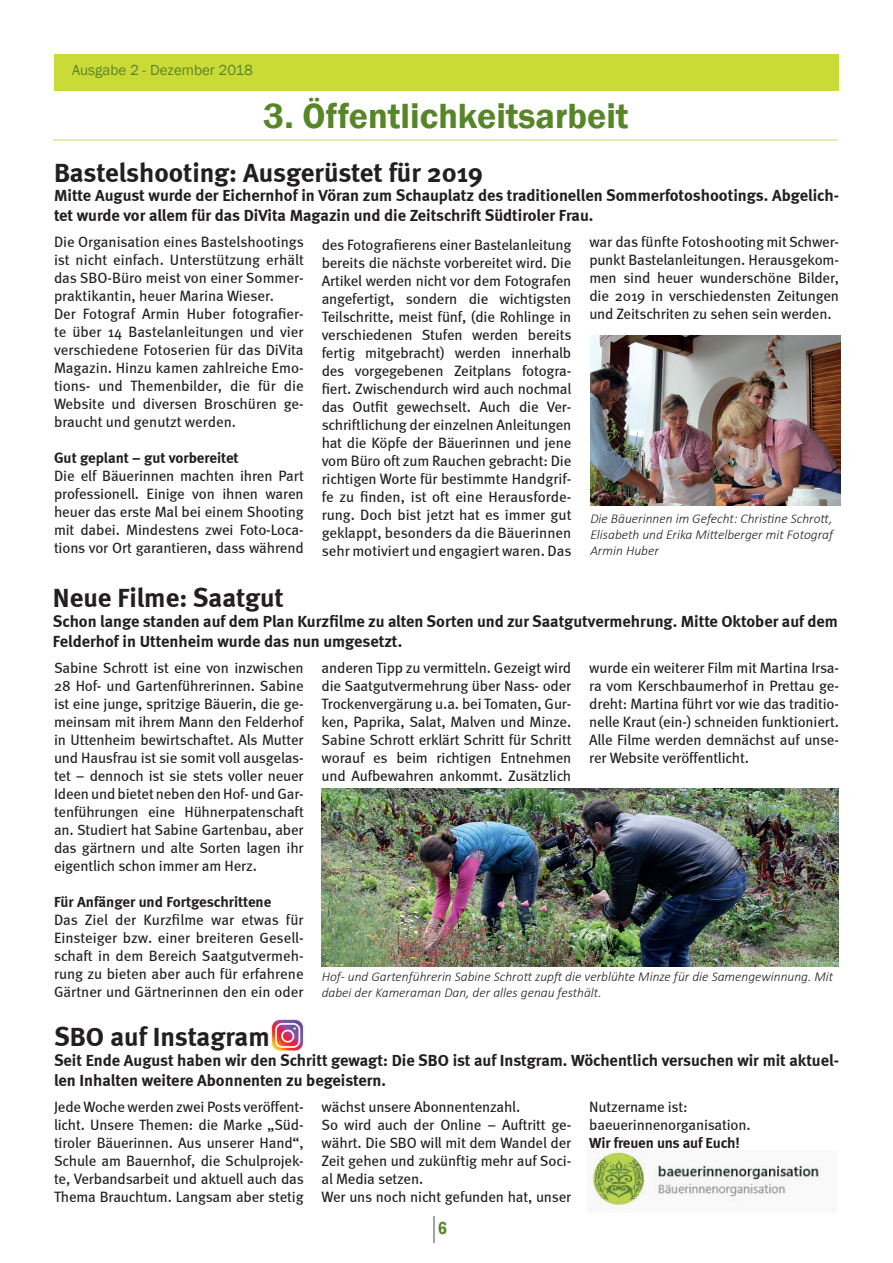
<style>
.page{position:relative;width:893px;height:1263px;background:#fff}
.page>*{position:absolute;margin:0;border:0;box-sizing:border-box;transform-origin:0 0}
.t1{font:600 36px "Franklin Gothic";color:#588527}
.t2{font:700 27px "Meta";color:#231f20}
.t3{font:600 condensed 18px "Franklin Gothic";color:#588527}
.t4{font:700 16.5px/19.8px "Meta";color:#231f20}
.t5{font:15px/18px "Meta";letter-spacing:-.01em;color:#231f20;text-align:justify}
.t6{font:700 15px "Meta";color:#231f20}
.t7{font:15px "Franklin Gothic";color:#588527}
.t8{font:italic 300 13.5px/16.2px "Calibri";color:#231f20;text-align:justify}
</style>
<div class="page">
<div style="left:54px;top:54px;width:784px;height:37px;background:#cadb37"></div>
<hr style="left:53px;top:139px;width:785px;height:1px;background:#e5edac">
<img style="left:590px;top:336px;width:250px;height:169px">
<img style="left:322px;top:788px;width:517px;height:178px">
<img style="left:589px;top:1151px;width:233px;height:59px">
<img style="left:271px;top:1019px;width:33px;height:32px">
<svg style="left:434px;top:1216px;width:1px;height:26px"></svg>
<p class="t7" style="left:72px;top:61px;width:182px">Ausgabe 2 - Dezember 2018</p>
<h1 class="t1" style="left:263px;top:94px;width:367px">3. Öffentlichkeitsarbeit</h1>
<h2 class="t2" style="left:54px;top:156px;width:431px">Bastelshooting: Ausgerüstet für 2019</h2>
<p class="t4" style="left:54px;top:186px;width:786px">Mitte August wurde der Eichernhof in Vöran zum Schauplatz des traditionellen Sommerfotoshootings. Abgelich&shy;tet wurde vor allem für das DiVita Magazin und die Zeitschrift Südtiroler Frau.</p>
<p class="t5" style="left:322px;top:235px;width:251px">des Fotografierens einer Bastelanleitung bereits die nächste vorbereitet wird. Die Artikel werden nicht vor dem Fotografen angefertigt, sondern die wichtigsten Teilschritte, meist fünf, (die Rohlinge in verschiedenen Stufen werden bereits fertig mitgebracht) werden innerhalb des vorgegebenen Zeitplans fotogra&shy;fiert. Zwischendurch wird auch nochmal das Outfit gewechselt. Auch die Ver&shy;schriftlichung der einzelnen Anleitungen hat die Köpfe der Bäuerinnen und jene vom Büro oft zum Rauchen gebracht: Die richtigen Worte für bestimmte Handgrif&shy;fe zu finden, ist oft eine Herausforde&shy;rung. Doch bist jetzt hat es immer gut geklappt, besonders da die Bäuerinnen sehr motiviert und engagiert waren. Das</p>
<p class="t5" style="left:589px;top:233px;width:251px">war das fünfte Fotoshooting mit Schwer&shy;punkt Bastelanleitungen. Herausgekom&shy;men sind heuer wunderschöne Bilder, die 2019 in verschiedensten Zeitungen und Zeitschriten zu sehen sein werden.</p>
<p class="t5" style="left:54px;top:233px;width:251px;text-align:left">Die Organisation eines Bastelshootings ist nicht einfach. Unterstützung erhält das SBO-Büro meist von einer Sommer&shy;praktikantin, heuer Marina Wieser.<br>Der Fotograf Armin Huber fotografier&shy;te über 14 Bastelanleitungen und vier verschiedene Fotoserien für das DiVita Magazin. Hinzu kamen zahlreiche Emo&shy;tions- und Themenbilder, die für die Website und diversen Broschüren ge&shy;braucht und genutzt werden.</p>
<p class="t6" style="left:54px;top:449px;width:186px">Gut geplant – gut vorbereitet</p>
<p class="t5" style="left:54px;top:467px;width:251px">Die elf Bäuerinnen machten ihren Part professionell. Einige von ihnen waren heuer das erste Mal bei einem Shooting mit dabei. Mindestens zwei Foto-Loca&shy;tions vor Ort garantieren, dass während</p>
<p class="t8" style="left:590px;top:510px;width:244px">Die Bäuerinnen im Gefecht: Christine Schrott, Elisabeth und Erika Mittelberger mit Fotograf Armin Huber</p>
<h2 class="t2" style="left:53px;top:581px;width:232px">Neue Filme: Saatgut</h2>
<p class="t4" style="left:53px;top:611px;width:786px">Schon lange standen auf dem Plan Kurzfilme zu alten Sorten und zur Saatgutvermehrung. Mitte Oktober auf dem<br>Felderhof in Uttenheim wurde das nun umgesetzt.</p>
<p class="t5" style="left:589px;top:658px;width:251px">wurde ein weiterer Film mit Martina Irsa&shy;ra vom Kerschbaumerhof in Prettau ge&shy;dreht: Martina führt vor wie das traditio&shy;nelle Kraut (ein-) schneiden funktioniert.<br>Alle Filme werden demnächst auf unse&shy;rer Website veröffentlicht.</p>
<p class="t5" style="left:54px;top:658px;width:251px">Sabine Schrott ist eine von inzwischen 28 Hof- und Gartenführerinnen. Sabine ist eine junge, spritzige Bäuerin, die ge&shy;meinsam mit ihrem Mann den Felderhof in Uttenheim bewirtschaftet. Als Mutter und Hausfrau ist sie somit voll ausgelas&shy;tet – dennoch ist sie stets voller neuer Ideen und bietet neben den Hof- und Gar&shy;tenführungen eine Hühnerpatenschaft an. Studiert hat Sabine Gartenbau, aber das gärtnern und alte Sorten lagen ihr eigentlich schon immer am Herz.</p>
<p class="t6" style="left:54px;top:892px;width:219px">Für Anfänger und Fortgeschrittene</p>
<p class="t5" style="left:54px;top:910px;width:251px">Das Ziel der Kurzfilme war etwas für Einsteiger bzw. einer breiteren Gesell&shy;schaft in dem Bereich Saatgutvermeh&shy;rung zu bieten aber auch für erfahrene Gärtner und Gärtnerinnen den ein oder</p>
<p class="t5" style="left:322px;top:658px;width:251px">anderen Tipp zu vermitteln. Gezeigt wird die Saatgutvermehrung über Nass- oder Trockenvergärung u.a. bei Tomaten, Gur&shy;ken, Paprika, Salat, Malven und Minze.<br>Sabine Schrott erklärt Schritt für Schritt worauf es beim richtigen Entnehmen und Aufbewahren ankommt. Zusätzlich</p>
<p class="t8" style="left:322px;top:968px;width:513px">Hof- und Gartenführerin Sabine Schrott zupft die verblühte Minze für die Samengewinnung. Mit dabei der Kameraman Dan, der alles genau festhält.</p>
<h2 class="t2" style="left:54px;top:1021px;width:217px">SBO auf Instagram</h2>
<p class="t4" style="left:54px;top:1050px;width:786px">Seit Ende August haben wir den Schritt gewagt: Die SBO ist auf Instgram. Wöchentlich versuchen wir mit aktuel&shy;len Inhalten weitere Abonnenten zu begeistern.</p>
<p class="t5" style="left:589px;top:1097px;width:163px">Nutzername ist: baeuerinnenorganisation.</p>
<p class="t6" style="left:589px;top:1134px;width:152px">Wir freuen uns auf Euch!</p>
<p class="t5" style="left:54px;top:1097px;width:251px">Jede Woche werden zwei Posts veröffent&shy;licht. Unsere Themen: die Marke „Süd&shy;tiroler Bäuerinnen. Aus unserer Hand“, Schule am Bauernhof, die Schulprojek&shy;te, Verbandsarbeit und aktuell auch das Thema Brauchtum. Langsam aber stetig</p>
<p class="t5" style="left:322px;top:1098px;width:251px;text-align:left">wächst unsere Abonnentenzahl.<br>So wird auch der Online – Auftritt ge&shy;währt. Die SBO will mit dem Wandel der Zeit gehen und zukünftig mehr auf Soci&shy;al Media setzen.<br>Wer uns noch nicht gefunden hat, unser</p>
<p class="t3" style="left:438px;top:1215px;width:11px">6</p>
</div>
